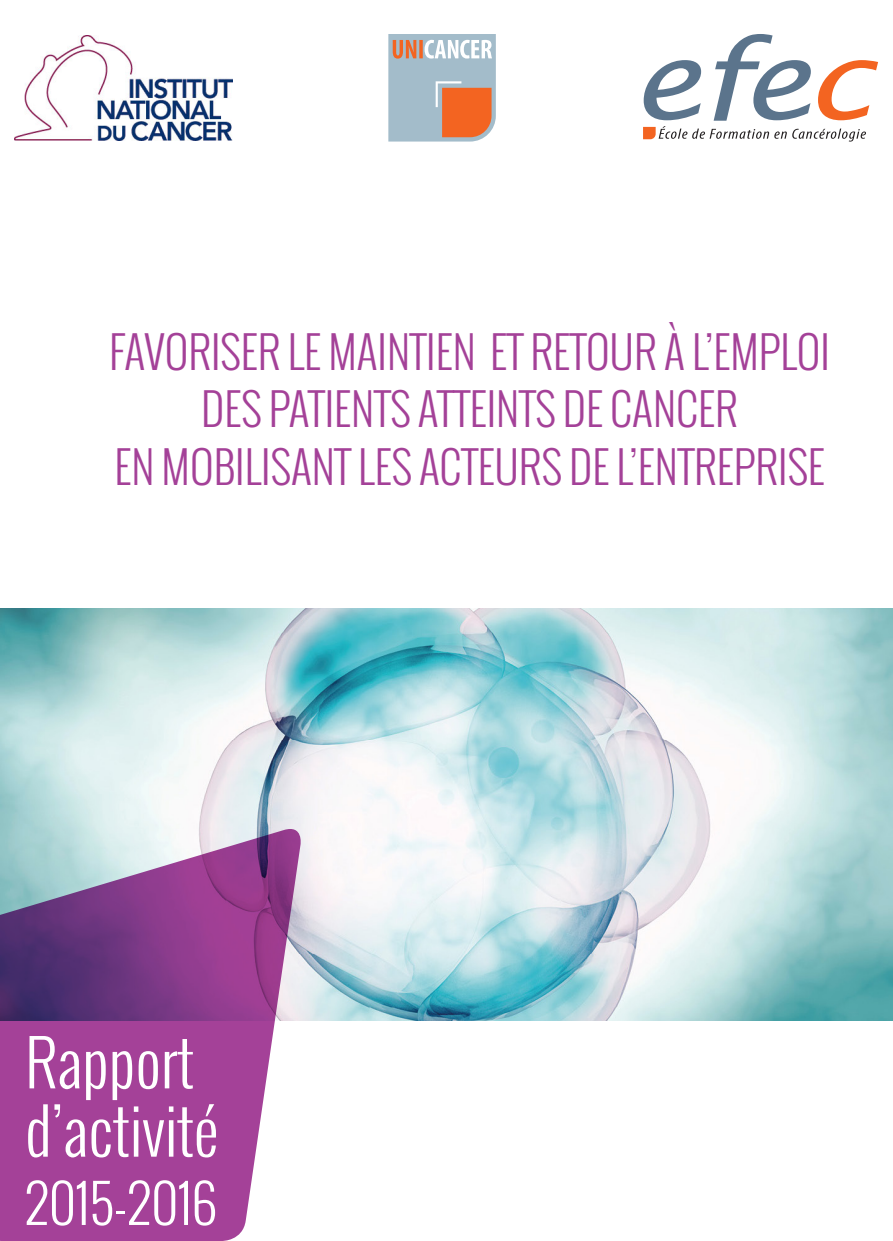
<style>
.page{position:relative;width:893px;height:1241px;background:#fff}
.page>*{position:absolute;margin:0;border:0;box-sizing:border-box;transform-origin:0 0}
.t1{font:300 62.3px/68.2px "Oswald";color:#fff}
.t2{font:300 52.5px "Oswald";color:#fff}
.t3{font:300 43.75px/57.8px "Oswald";color:#a44198;text-align:center}
</style>
<div class="page">
<img style="left:15px;top:35px;width:217px;height:105px">
<svg style="left:643px;top:34px;width:235px;height:108px"></svg>
<img style="left:0;top:608px;width:893px;height:411px">
<svg style="left:0;top:827px;width:302px;height:413px;background:#a15fa1"></svg>
<svg style="left:388px;top:34px;width:108px;height:107px;background:#bdada6"></svg>
<p class="t3" style="left:109px;top:322px;width:722px">FAVORISER LE MAINTIEN ET RETOUR À L’EMPLOI<br>DES PATIENTS ATTEINTS DE CANCER</p>
<p class="t3" style="left:114px;top:437px;width:712px">EN MOBILISANT LES ACTEURS DE L’ENTREPRISE</p>
<p class="t1" style="left:25px;top:1027px;width:195px">Rapport d’activité</p>
<p class="t2" style="left:25px;top:1166px;width:193px">2015-2016</p>
</div>
